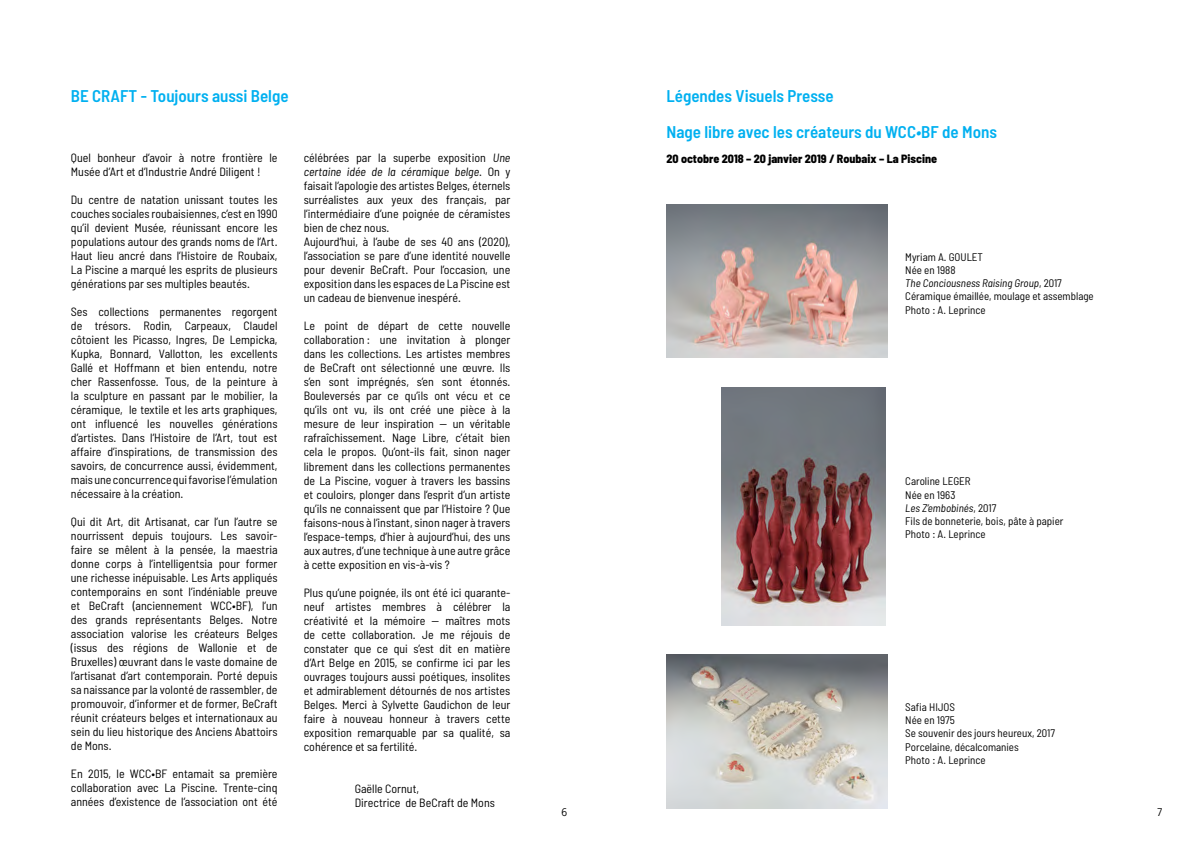
<style>
.page{position:relative;width:1191px;height:842px;background:#fff}
.page>*{position:absolute;margin:0;border:0;box-sizing:border-box;transform-origin:0 0}
.t1{font:600 semi-condensed 17px/36px "Barlow";color:#00b0f0}
.t2{font:semi-condensed 12px/14px "Barlow";color:#000;text-align:justify}
.t3{font:800 semi-condensed 12px "Barlow";color:#000}
.t4{font:semi-condensed 11px/13.2px "Barlow";color:#000}
.t5{font:10px "News Gothic Std";color:#000}
.s1{font-style:italic}
</style>
<div class="page">
<img style="left:721px;top:387px;width:165px;height:239px">
<img style="left:666px;top:205px;width:221px;height:153px">
<img style="left:666px;top:654px;width:221px;height:154px">
<h1 class="t1" style="left:71px;top:78px;width:219px">BE CRAFT - Toujours aussi Belge</h1>
<p class="t2" style="left:71px;top:151px;width:208px">Quel bonheur d’avoir à notre frontière le<br>Musée d’Art et d’Industrie André Diligent !</p>
<p class="t2" style="left:71px;top:193px;width:208px">Du centre de natation unissant toutes les couches sociales roubaisiennes, c’est en 1990 qu’il devient Musée, réunissant encore les populations autour des grands noms de l’Art.<br>Haut lieu ancré dans l’Histoire de Roubaix, La Piscine a marqué les esprits de plusieurs générations par ses multiples beautés.</p>
<p class="t2" style="left:71px;top:305px;width:208px">Ses collections permanentes regorgent de trésors. Rodin, Carpeaux, Claudel côtoient les Picasso, Ingres, De Lempicka, Kupka, Bonnard, Vallotton, les excellents Gallé et Hoffmann et bien entendu, notre cher Rassenfosse. Tous, de la peinture à la sculpture en passant par le mobilier, la céramique, le textile et les arts graphiques, ont influencé les nouvelles générations d’artistes. Dans l’Histoire de l’Art, tout est affaire d’inspirations, de transmission des savoirs, de concurrence aussi, évidemment, mais une concurrence qui favorise l’émulation nécessaire à la création.</p>
<p class="t2" style="left:71px;top:515px;width:208px">Qui dit Art, dit Artisanat, car l’un l’autre se nourrissent depuis toujours. Les savoir&shy;faire se mêlent à la pensée, la maestria donne corps à l’intelligentsia pour former une richesse inépuisable. Les Arts appliqués contemporains en sont l’indéniable preuve et BeCraft (anciennement WCC•BF), l’un des grands représentants Belges. Notre association valorise les créateurs Belges (issus des régions de Wallonie et de Bruxelles) œuvrant dans le vaste domaine de l’artisanat d’art contemporain. Porté depuis sa naissance par la volonté de rassembler, de promouvoir, d’informer et de former, BeCraft réunit créateurs belges et internationaux au sein du lieu historique des Anciens Abattoirs de Mons.</p>
<p class="t2" style="left:71px;top:767px;width:208px">En 2015, le WCC•BF entamait sa première collaboration avec La Piscine. Trente-cinq années d’existence de l’association ont été</p>
<p class="t2" style="left:304px;top:151px;width:208px;text-align:left">célébrées par la superbe exposition <span class="s1">Une certaine idée de la céramique belge</span>. On y faisait l’apologie des artistes Belges, éternels surréalistes aux yeux des français, par l’intermédiaire d’une poignée de céramistes bien de chez nous.<br>Aujourd’hui, à l’aube de ses 40 ans (2020), l’association se pare d’une identité nouvelle pour devenir BeCraft. Pour l’occasion, une exposition dans les espaces de La Piscine est un cadeau de bienvenue inespéré.</p>
<p class="t2" style="left:304px;top:319px;width:208px">Le point de départ de cette nouvelle collaboration : une invitation à plonger dans les collections. Les artistes membres de BeCraft ont sélectionné une œuvre. Ils s’en sont imprégnés, s’en sont étonnés.<br>Bouleversés par ce qu’ils ont vécu et ce qu’ils ont vu, ils ont créé une pièce à la mesure de leur inspiration — un véritable rafraîchissement. Nage Libre, c’était bien cela le propos. Qu’ont-ils fait, sinon nager librement dans les collections permanentes de La Piscine, voguer à travers les bassins et couloirs, plonger dans l’esprit d’un artiste qu’ils ne connaissent que par l’Histoire ? Que faisons-nous à l’instant, sinon nager à travers l’espace-temps, d’hier à aujourd’hui, des uns aux autres, d’une technique à une autre grâce à cette exposition en vis-à-vis ?</p>
<p class="t2" style="left:304px;top:585px;width:208px">Plus qu’une poignée, ils ont été ici quarante&shy;neuf artistes membres à célébrer la créativité et la mémoire — maîtres mots de cette collaboration. Je me réjouis de constater que ce qui s’est dit en matière d’Art Belge en 2015, se confirme ici par les ouvrages toujours aussi poétiques, insolites et admirablement détournés de nos artistes Belges. Merci à Sylvette Gaudichon de leur faire à nouveau honneur à travers cette exposition remarquable par sa qualité, sa cohérence et sa fertilité.</p>
<p class="t2" style="left:355px;top:781px;width:142px">Gaëlle Cornut,<br>Directrice de BeCraft de Mons</p>
<h1 class="t1" style="left:666px;top:78px;width:332px">Légendes Visuels Presse<br>Nage libre avec les créateurs du WCC<span class="s1">•</span>BF de Mons</h1>
<p class="t3" style="left:666px;top:151px;width:272px">20 octobre 2018 – 20 janvier 2019 / Roubaix – La Piscine</p>
<p class="t4" style="left:905px;top:250px;width:190px">Myriam A. GOULET<br>Née en 1988<br><span class="s1">The Conciousness Raising Group</span>, 2017<br>Céramique émaillée, moulage et assemblage<br>Photo : A. Leprince</p>
<p class="t4" style="left:905px;top:475px;width:160px">Caroline LEGER<br>Née en 1963<br><span class="s1">Les Z’embobinés</span>, 2017<br>Fils de bonneterie, bois, pâte à papier<br>Photo : A. Leprince</p>
<p class="t4" style="left:905px;top:700px;width:151px">Safia HIJOS<br>Née en 1975<br>Se souvenir des jours heureux, 2017<br>Porcelaine, décalcomanies<br>Photo : A. Leprince</p>
<p class="t5" style="left:561px;top:805px;width:7px">6</p>
<p class="t5" style="left:1156px;top:805px;width:7px">7</p>
</div>
